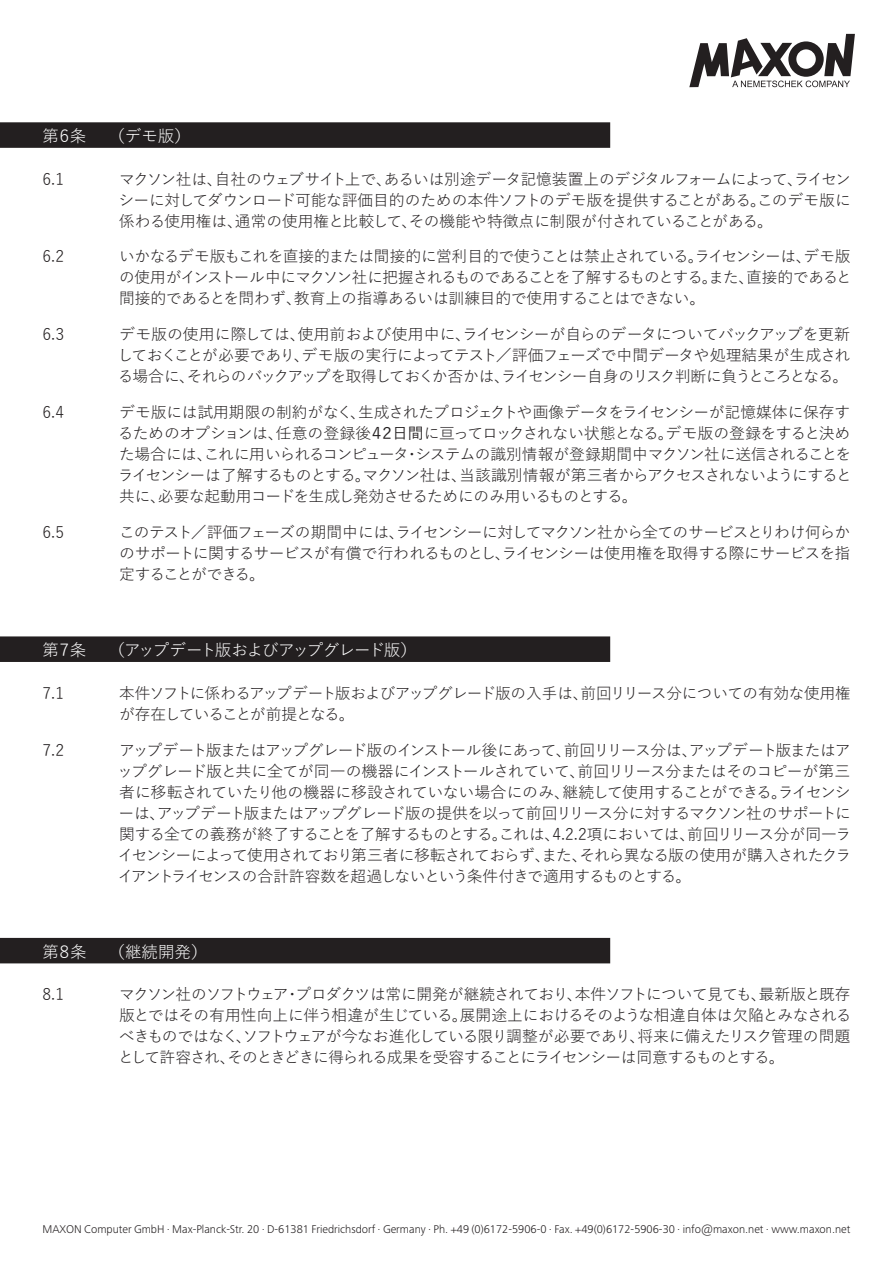
<style>
.page{position:relative;width:893px;height:1263px;background:#fff}
.page>*{position:absolute;margin:0;border:0;box-sizing:border-box;transform-origin:0 0}
.t1{font:16.5px "Yu Gothic";letter-spacing:-.075em;color:#fff}
.t2{font:15.75px/21px "Yu Gothic";letter-spacing:-.05em;color:#231f20;text-align:justify}
.t3{font:300 11.7px "Frutiger Next LTW1 G";color:#231f20}
.s1{font-weight:500}
</style>
<div class="page">
<svg style="left:689px;top:34px;width:166px;height:53px"></svg>
<div style="left:0;top:122px;width:610px;height:26px;background:#231f20"></div>
<div style="left:0;top:636px;width:610px;height:26px;background:#231f20"></div>
<div style="left:0;top:938px;width:610px;height:25px;background:#231f20"></div>
<p class="t1" style="left:43px;top:121px;width:45px">第６条</p>
<p class="t1" style="left:109px;top:121px;width:84px">（デモ版）</p>
<p class="t2" style="left:43px;top:166px;width:23px">6.1</p>
<p class="t2" style="left:119px;top:166px;width:734px">マクソン社は、自社のウェブサイト上で、あるいは別途データ記憶装置上のデジタルフォームによって、ライセンシーに対してダウンロード可能な評価目的のための本件ソフトのデモ版を提供することがある。このデモ版に係わる使用権は、通常の使用権と比較して、その機能や特徴点に制限が付されていることがある。</p>
<p class="t2" style="left:43px;top:244px;width:23px">6.2</p>
<p class="t2" style="left:119px;top:244px;width:734px">いかなるデモ版もこれを直接的または間接的に営利目的で使うことは禁止されている。ライセンシーは、デモ版の使用がインストール中にマクソン社に把握されるものであることを了解するものとする。また、直接的であると間接的であるとを問わず、教育上の指導あるいは訓練目的で使用することはできない。</p>
<p class="t2" style="left:43px;top:322px;width:23px">6.3</p>
<p class="t2" style="left:118px;top:322px;width:734px">デモ版の使用に際しては、使用前および使用中に、ライセンシーが自らのデータについてバックアップを更新しておくことが必要であり、デモ版の実行によってテスト／評価フェーズで中間データや処理結果が生成される場合に、それらのバックアップを取得しておくか否かは、ライセンシー自身のリスク判断に負うところとなる。</p>
<p class="t2" style="left:43px;top:400px;width:23px">6.4</p>
<p class="t2" style="left:118px;top:400px;width:736px">デモ版には試用期限の制約がなく、生成されたプロジェクトや画像データをライセンシーが記憶媒体に保存するためのオプションは、任意の登録後<span class="s1">４２日間</span>に亘ってロックされない状態となる。デモ版の登録をすると決めた場合には、これに用いられるコンピュータ・システムの識別情報が登録期間中マクソン社に送信されることをライセンシーは了解するものとする。マクソン社は、当該識別情報が第三者からアクセスされないようにすると共に、必要な起動用コードを生成し発効させるためにのみ用いるものとする。</p>
<p class="t2" style="left:43px;top:520px;width:23px">6.5</p>
<p class="t2" style="left:119px;top:520px;width:733px">このテスト／評価フェーズの期間中には、ライセンシーに対してマクソン社から全てのサービスとりわけ何らかのサポートに関するサービスが有償で行われるものとし、ライセンシーは使用権を取得する際にサービスを指定することができる。</p>
<p class="t1" style="left:43px;top:635px;width:45px">第７条</p>
<p class="t1" style="left:109px;top:635px;width:310px">（アップデート版およびアップグレード版）</p>
<p class="t2" style="left:43px;top:680px;width:23px">7.1</p>
<p class="t2" style="left:119px;top:680px;width:733px">本件ソフトに係わるアップデート版およびアップグレード版の入手は、前回リリース分についての有効な使用権が存在していることが前提となる。</p>
<p class="t2" style="left:43px;top:737px;width:23px">7.2</p>
<p class="t2" style="left:117px;top:737px;width:736px">アップデート版またはアップグレード版のインストール後にあって、前回リリース分は、アップデート版またはアップグレード版と共に全てが同一の機器にインストールされていて、前回リリース分またはそのコピーが第三者に移転されていたり他の機器に移設されていない場合にのみ、継続して使用することができる。ライセンシーは、アップデート版またはアップグレード版の提供を以って前回リリース分に対するマクソン社のサポートに関する全ての義務が終了することを了解するものとする。これは、4.2.2項においては、前回リリース分が同一ライセンシーによって使用されており第三者に移転されておらず、また、それら異なる版の使用が購入されたクライアントライセンスの合計許容数を超過しないという条件付きで適用するものとする。</p>
<p class="t1" style="left:43px;top:936px;width:45px">第８条</p>
<p class="t1" style="left:109px;top:936px;width:101px">（継続開発）</p>
<p class="t2" style="left:43px;top:982px;width:23px">8.1</p>
<p class="t2" style="left:118px;top:982px;width:735px">マクソン社のソフトウェア・プロダクツは常に開発が継続されており、本件ソフトについて見ても、最新版と既存版とではその有用性向上に伴う相違が生じている。展開途上におけるそのような相違自体は欠陥とみなされるべきものではなく、ソフトウェアが今なお進化している限り調整が必要であり、将来に備えたリスク管理の問題として許容され、そのときどきに得られる成果を受容することにライセンシーは同意するものとする。</p>
<p class="t3" style="left:43px;top:1222px;width:809px">MAXON Computer GmbH . Max-Planck-Str. 20 . D-61381 Friedrichsdorf . Germany . Ph. +49 (0)6172-5906-0 . Fax. +49(0)6172-5906-30 . info@maxon.net . www.maxon.net</p>
</div>
